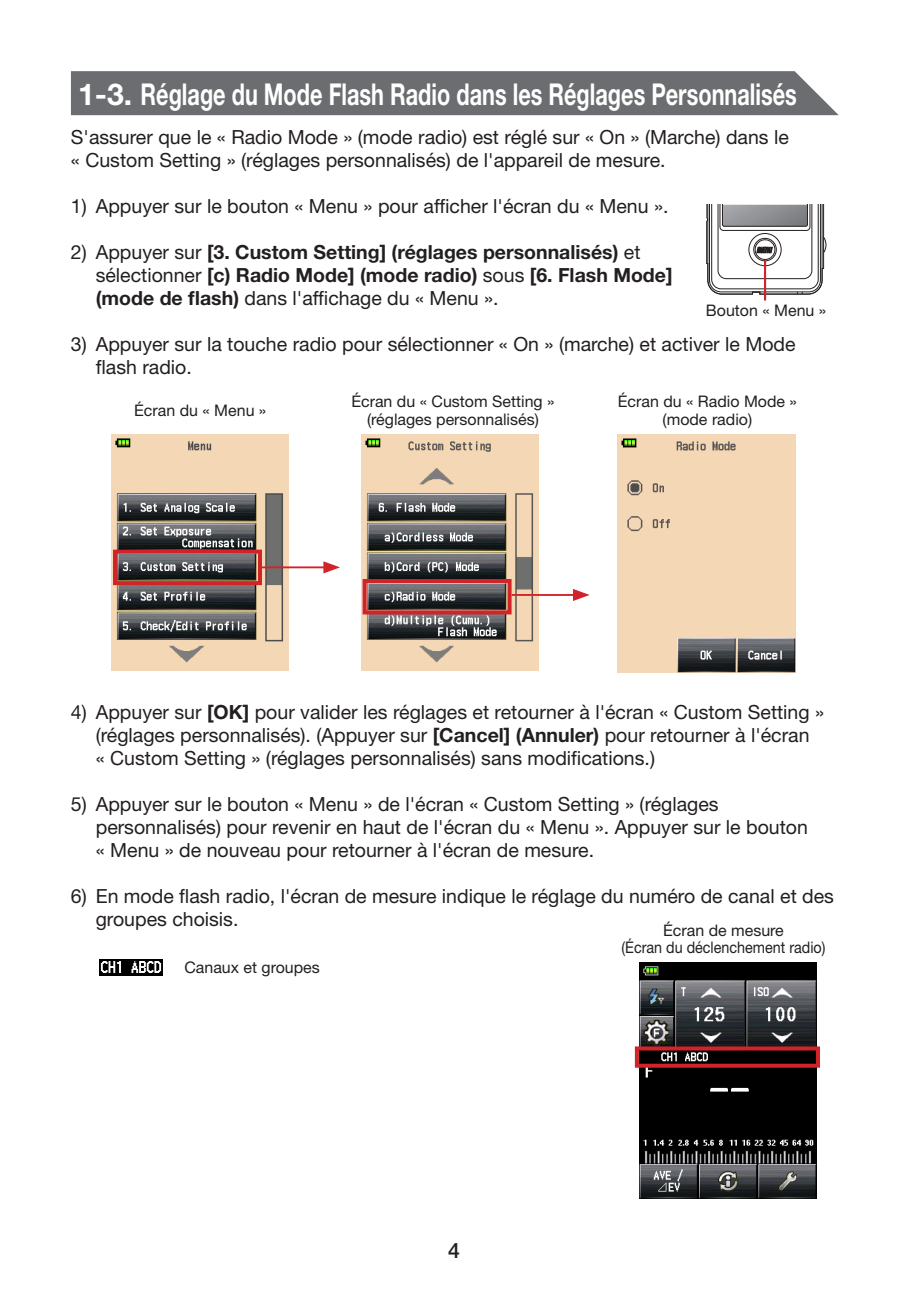
<style>
.page{position:relative;width:908px;height:1290px;background:#fff}
.page>*{position:absolute;margin:0;border:0;box-sizing:border-box;transform-origin:0 0}
.B_Head{font:700 30px "Helvetica Neue LT Std";color:#fff}
.t1{font:500 21.25px "Helvetica Neue LT Std";color:#231f20}
._00_body{font:19.5px/23px "Helvetica Neue LT Std";color:#231f20}
._00_body-2{font:700 19.5px/23px "Helvetica Neue LT Std";color:#231f20}
._01_Caps_10Q{font:16px/17.8px "Helvetica Neue LT Std";color:#231f20;text-align:center}
._01_Caps_10Q-2{font:16px "Helvetica Neue LT Std";color:#231f20;scale:.9 1}
._00_body-3{font:16px "Helvetica Neue LT Std";color:#231f20}
.s1{font-weight:400}
.s2{font-weight:700}
</style>
<div class="page">
<div style="left:71px;top:71px;width:767px;height:44px;background:#6c6d70"></div>
<img style="left:111px;top:435px;width:178px;height:236px">
<img style="left:361px;top:435px;width:177px;height:236px">
<img style="left:617px;top:435px;width:177px;height:238px">
<div style="left:362px;top:579px;width:149px;height:35px;border:4px solid #d1232a"></div>
<hr style="left:511px;top:594px;width:65px;height:2px;background:#d1232a">
<svg style="left:572px;top:589px;width:17px;height:12px"></svg>
<div style="left:113px;top:550px;width:149px;height:35px;border:4px solid #d1232a"></div>
<hr style="left:262px;top:566px;width:65px;height:2px;background:#d1232a">
<svg style="left:323px;top:561px;width:17px;height:12px"></svg>
<img style="left:99px;top:960px;width:63px;height:16px">
<svg style="left:706px;top:205px;width:121px;height:90px"></svg>
<hr style="left:763px;top:260px;width:2px;height:40px;background:#d1232a">
<img style="left:639px;top:962px;width:177px;height:236px">
<div style="left:634px;top:1046px;width:185px;height:22px;border:4px solid #d1232a"></div>
<p class="B_Head" style="left:78px;top:75px;width:720px">1-3. Réglage du Mode Flash Radio dans les Réglages Personnalisés</p>
<p class="_00_body" style="left:71px;top:125px;width:719px">S'assurer que le « Radio Mode » (mode radio) est réglé sur « On » (Marche) dans le « Custom Setting » (réglages personnalisés) de l'appareil de mesure.</p>
<p class="_00_body" style="left:71px;top:194px;width:599px">1) Appuyer sur le bouton « Menu » pour afficher l'écran du « Menu ».</p>
<p class="_00_body-2" style="left:96px;top:240px;width:578px;text-indent:-25px"><span class="s1">2) Appuyer sur</span> [3. Custom Setting] (réglages personnalisés) <span class="s1">et sélectionner</span> [c) Radio Mode] (mode radio) <span class="s1">sous</span> [6. Flash Mode] (mode de flash) <span class="s1">dans l'affichage du « Menu ».</span></p>
<p class="_00_body" style="left:96px;top:332px;width:701px;text-indent:-25px">3) Appuyer sur la touche radio pour sélectionner « On » (marche) et activer le Mode flash radio.</p>
<p class="_01_Caps_10Q" style="left:134px;top:401px;width:134px">Écran du « Menu »</p>
<p class="_01_Caps_10Q" style="left:351px;top:392px;width:204px">Écran du « Custom Setting » (réglages personnalisés)</p>
<p class="_01_Caps_10Q" style="left:617px;top:392px;width:180px">Écran du « Radio Mode » (mode radio)</p>
<p class="_01_Caps_10Q" style="left:705px;top:301px;width:122px">Bouton « Menu »</p>
<p class="_00_body" style="left:96px;top:700px;width:729px;text-indent:-25px">4) Appuyer sur <span class="s2">[OK]</span> pour valider les réglages et retourner à l'écran « Custom Setting » (réglages personnalisés). (Appuyer sur <span class="s2">[Cancel] (Annuler)</span> pour retourner à l'écran<br>« Custom Setting » (réglages personnalisés) sans modifications.)</p>
<p class="_00_body" style="left:96px;top:792px;width:713px;text-indent:-25px">5) Appuyer sur le bouton « Menu » de l'écran « Custom Setting » (réglages personnalisés) pour revenir en haut de l'écran du « Menu ». Appuyer sur le bouton « Menu » de nouveau pour retourner à l'écran de mesure.</p>
<p class="_00_body" style="left:96px;top:884px;width:739px;text-indent:-25px">6) En mode flash radio, l'écran de mesure indique le réglage du numéro de canal et des groupes choisis.</p>
<p class="_00_body-3" style="left:184px;top:958px;width:137px">Canaux et groupes</p>
<p class="_01_Caps_10Q" style="left:663px;top:921px;width:122px">Écran de mesure</p>
<p class="_01_Caps_10Q-2" style="left:621px;top:938px;width:228px">(Écran du déclenchement radio)</p>
<p class="t1" style="left:448px;top:1238px;width:13px">4</p>
</div>
